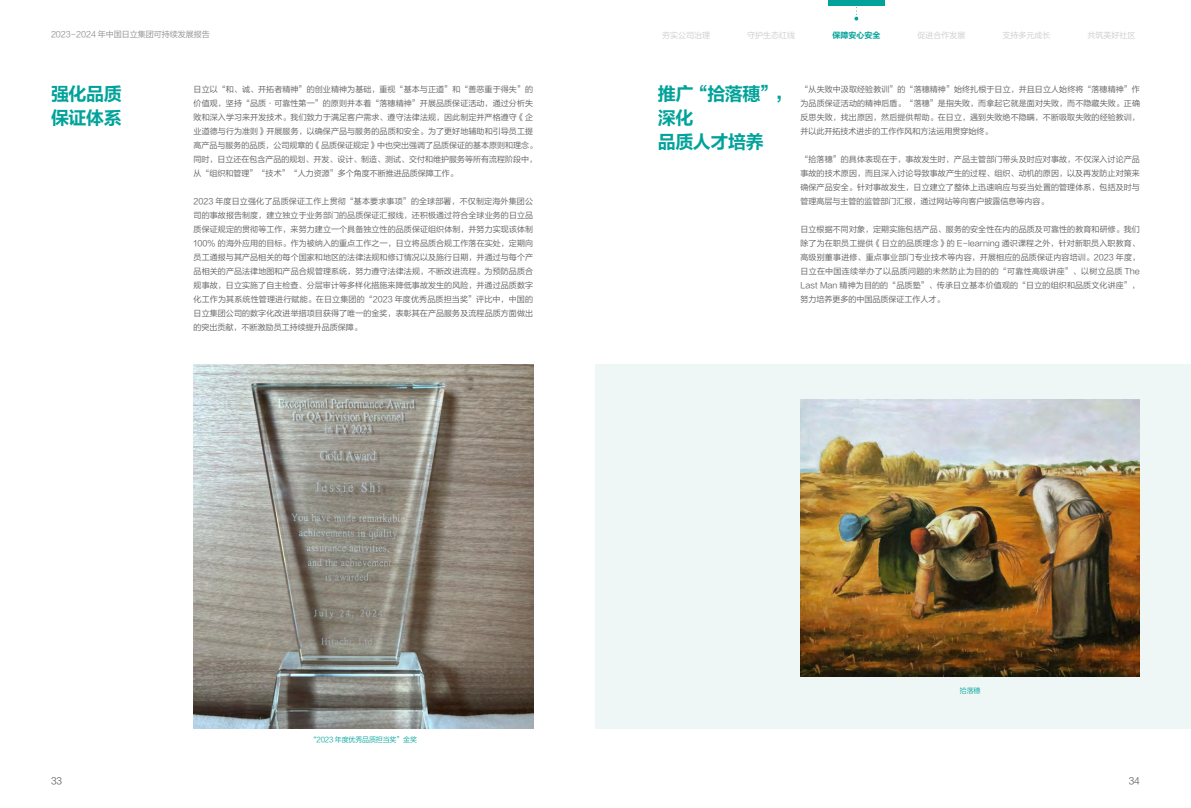
<style>
.page{position:relative;width:1191px;height:808px;background:#fff}
.page>*{position:absolute;margin:0;border:0;box-sizing:border-box;transform-origin:0 0}
.t1{font:18px/24px "FZLTCHJW GB1 0";letter-spacing:-.025em;color:#00a29a}
.t2{font:9px "FZLTXIHJW GB1 0";color:#595757}
.t3{font:8px/14px "FZLTXIHJW GB1 0";letter-spacing:.01em;color:#595757;text-align:justify}
.t4{font:8px "FZLTXIHJW GB1 0";color:#c9caca}
.t5{font:8px "FZLTXIHJW GB1 0";color:#898989}
.t6{font:8px "FZLTCHJW GB1 0";color:#00a29a}
.t7{font:7px "FZLTXIHJW GB1 0";letter-spacing:-.025em;color:#00a29a}
</style>
<div class="page">
<div style="left:828px;top:0;width:56px;height:6px;background:#00a29a"></div>
<svg style="left:854px;top:7px;width:4px;height:14px"></svg>
<div style="left:595px;top:365px;width:596px;height:364px;background:#eff7f6"></div>
<img style="left:194px;top:365px;width:339px;height:364px">
<img style="left:800px;top:400px;width:340px;height:277px">
<p class="t5" style="left:51px;top:30px;width:160px">2023-2024 年中国日立集团可持续发展报告</p>
<p class="t4" style="left:662px;top:31px;width:49px">夯实公司治理</p>
<p class="t4" style="left:747px;top:31px;width:49px">守护生态红线</p>
<p class="t6" style="left:832px;top:31px;width:49px">保障安心安全</p>
<p class="t4" style="left:917px;top:31px;width:49px">促进合作发展</p>
<p class="t4" style="left:1002px;top:31px;width:49px">支持多元成长</p>
<p class="t4" style="left:1087px;top:31px;width:49px">共筑美好社区</p>
<h1 class="t1" style="left:51px;top:83px;width:72px">强化品质保证体系</h1>
<p class="t3" style="left:194px;top:82px;width:345px;text-align:left">日立以“和、诚、开拓者精神”的创业精神为基础，重视“基本与正道”和“善恶重于得失”的价值观，坚持“品质· 可靠性第一”的原则并本着“落穗精神”开展品质保证活动，通过分析失败和深入学习来开发技术。我们致力于满足客户需求、遵守法律法规，因此制定并严格遵守《企业道德与行为准则》开展服务，以确保产品与服务的品质和安全。为了更好地辅助和引导员工提高产品与服务的品质，公司规章的《品质保证规定》中也突出强调了品质保证的基本原则和理念。同时，日立还在包含产品的规划、开发、设计、制造、测试、交付和维护服务等所有流程阶段中，从“组织和管理”“技术”“人力资源”多个角度不断推进品质保障工作。</p>
<p class="t3" style="left:194px;top:194px;width:341px">2023 年度日立强化了品质保证工作上贯彻“基本要求事项”的全球部署，不仅制定海外集团公司的事故报告制度，建立独立于业务部门的品质保证汇报线，还积极通过符合全球业务的日立品质保证规定的贯彻等工作，来努力建立一个具备独立性的品质保证组织体制，并努力实现该体制100% 的海外应用的目标。作为被纳入的重点工作之一，日立将品质合规工作落在实处，定期向员工通报与其产品相关的每个国家和地区的法律法规和修订情况以及施行日期，并通过与每个产品相关的产品法律地图和产品合规管理系统，努力遵守法律法规，不断改进流程。为预防品质合规事故，日立实施了自主检查、分层审计等多样化措施来降低事故发生的风险，并通过品质数字化工作为其系统性管理进行赋能。在日立集团的“2023 年度优秀品质担当奖”评比中，中国的日立集团公司的数字化改进举措项目获得了唯一的金奖，表彰其在产品服务及流程品质方面做出的突出贡献，不断激励员工持续提升品质保障。</p>
<h1 class="t1" style="left:658px;top:83px;width:136px">推广“拾落穗”，深化<br>品质人才培养</h1>
<p class="t3" style="left:800px;top:82px;width:341px">“从失败中汲取经验教训”的“落穗精神”始终扎根于日立，并且日立人始终将“落穗精神”作为品质保证活动的精神后盾。“落穗”是指失败，而拿起它就是面对失败，而不隐藏失败。正确反思失败，找出原因，然后提供帮助。在日立，遇到失败绝不隐瞒，不断吸取失败的经验教训，并以此开拓技术进步的工作作风和方法运用贯穿始终。</p>
<p class="t3" style="left:800px;top:152px;width:341px">“拾落穗”的具体表现在于，事故发生时，产品主管部门带头及时应对事故，不仅深入讨论产品事故的技术原因，而且深入讨论导致事故产生的过程、组织、动机的原因，以及再发防止对策来确保产品安全。针对事故发生，日立建立了整体上迅速响应与妥当处置的管理体系，包括及时与管理高层与主管的监管部门汇报，通过网站等向客户披露信息等内容。</p>
<p class="t3" style="left:800px;top:222px;width:341px">日立根据不同对象，定期实施包括产品、服务的安全性在内的品质及可靠性的教育和研修。我们除了为在职员工提供《日立的品质理念》的 E-learning 通识课程之外，针对新职员入职教育、高级别董事进修、重点事业部门专业技术等内容，开展相应的品质保证内容培训。2023 年度，日立在中国连续举办了以品质问题的未然防止为目的的“可靠性高级讲座”、以树立品质 The Last Man 精神为目的的“品质塾”、传承日立基本价值观的“日立的组织和品质文化讲座”，努力培养更多的中国品质保证工作人才。</p>
<p class="t7" style="left:310px;top:736px;width:109px">“2023 年度优秀品质担当奖”金奖</p>
<p class="t7" style="left:960px;top:687px;width:22px">拾落穗</p>
<p class="t2" style="left:51px;top:776px;width:13px">33</p>
<p class="t2" style="left:1128px;top:776px;width:13px">34</p>
</div>
